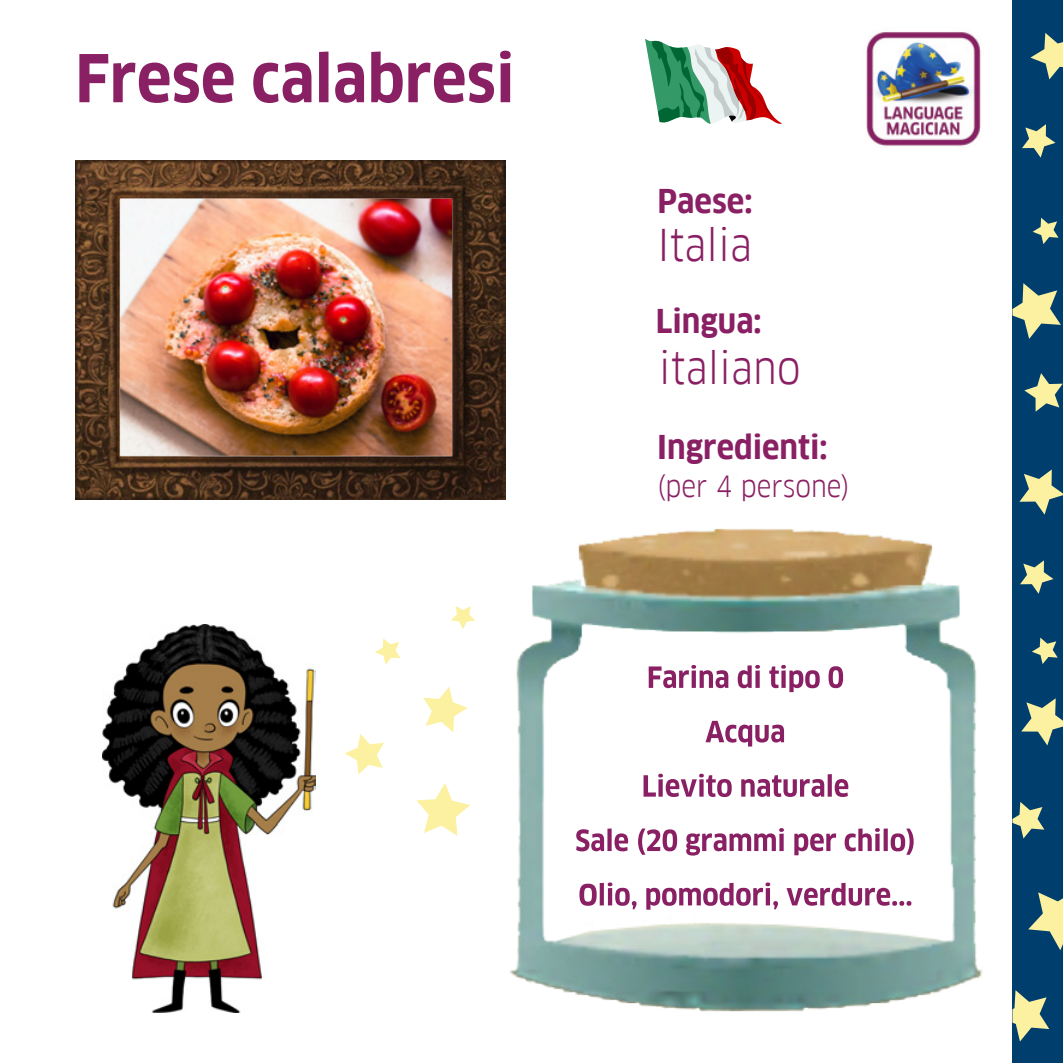
<style>
.page{position:relative;width:1063px;height:1063px;background:#fff}
.page>*{position:absolute;margin:0;border:0;box-sizing:border-box;transform-origin:0 0}
.t1{font:700 64.25px "Goethe FF Clan";color:#8a2064}
.t2{font:42.75px "Goethe FF Clan";color:#8a2064}
.t3{font:700 32.25px "Goethe FF Clan";color:#8a2064}
.t4{font:28.5px "Goethe FF Clan";color:#8a2064}
</style>
<div class="page">
<img style="left:75px;top:161px;width:430px;height:339px">
<svg style="left:416px;top:783px;width:54px;height:53px"></svg>
<svg style="left:345px;top:734px;width:39px;height:41px"></svg>
<img style="left:866px;top:32px;width:115px;height:115px">
<div style="left:1012px;top:0;width:51px;height:1063px;background:#003e6e"></div>
<svg style="left:1012px;top:990px;width:37px;height:52px"></svg>
<svg style="left:1028px;top:892px;width:35px;height:58px"></svg>
<svg style="left:1012px;top:802px;width:32px;height:37px"></svg>
<svg style="left:1021px;top:698px;width:42px;height:47px"></svg>
<svg style="left:1032px;top:638px;width:26px;height:26px"></svg>
<svg style="left:1020px;top:560px;width:33px;height:34px"></svg>
<svg style="left:1019px;top:469px;width:44px;height:46px"></svg>
<svg style="left:1024px;top:373px;width:39px;height:39px"></svg>
<svg style="left:1012px;top:283px;width:49px;height:56px"></svg>
<svg style="left:1033px;top:218px;width:26px;height:26px"></svg>
<svg style="left:1022px;top:124px;width:33px;height:34px"></svg>
<svg style="left:1030px;top:33px;width:33px;height:46px"></svg>
<img style="left:510px;top:528px;width:473px;height:484px">
<svg style="left:423px;top:687px;width:45px;height:45px"></svg>
<svg style="left:375px;top:638px;width:26px;height:27px"></svg>
<svg style="left:451px;top:606px;width:24px;height:23px"></svg>
<svg style="left:645px;top:39px;width:137px;height:85px"></svg>
<svg style="left:576px;top:665px;width:272px;height:186px"></svg>
<svg style="left:579px;top:828px;width:335px;height:82px"></svg>
<img style="left:102px;top:625px;width:213px;height:387px">
<h1 class="t1" style="left:75px;top:41px;width:441px">Frese calabresi</h1>
<p class="t3" style="left:657px;top:183px;width:97px">Paese:</p>
<h2 class="t2" style="left:657px;top:220px;width:96px">Italia</h2>
<p class="t3" style="left:656px;top:302px;width:107px">Lingua:</p>
<h2 class="t2" style="left:659px;top:343px;width:143px">italiano</h2>
<p class="t3" style="left:657px;top:429px;width:172px">Ingredienti:</p>
<p class="t4" style="left:657px;top:469px;width:194px">(per 4 persone)</p>
</div>
